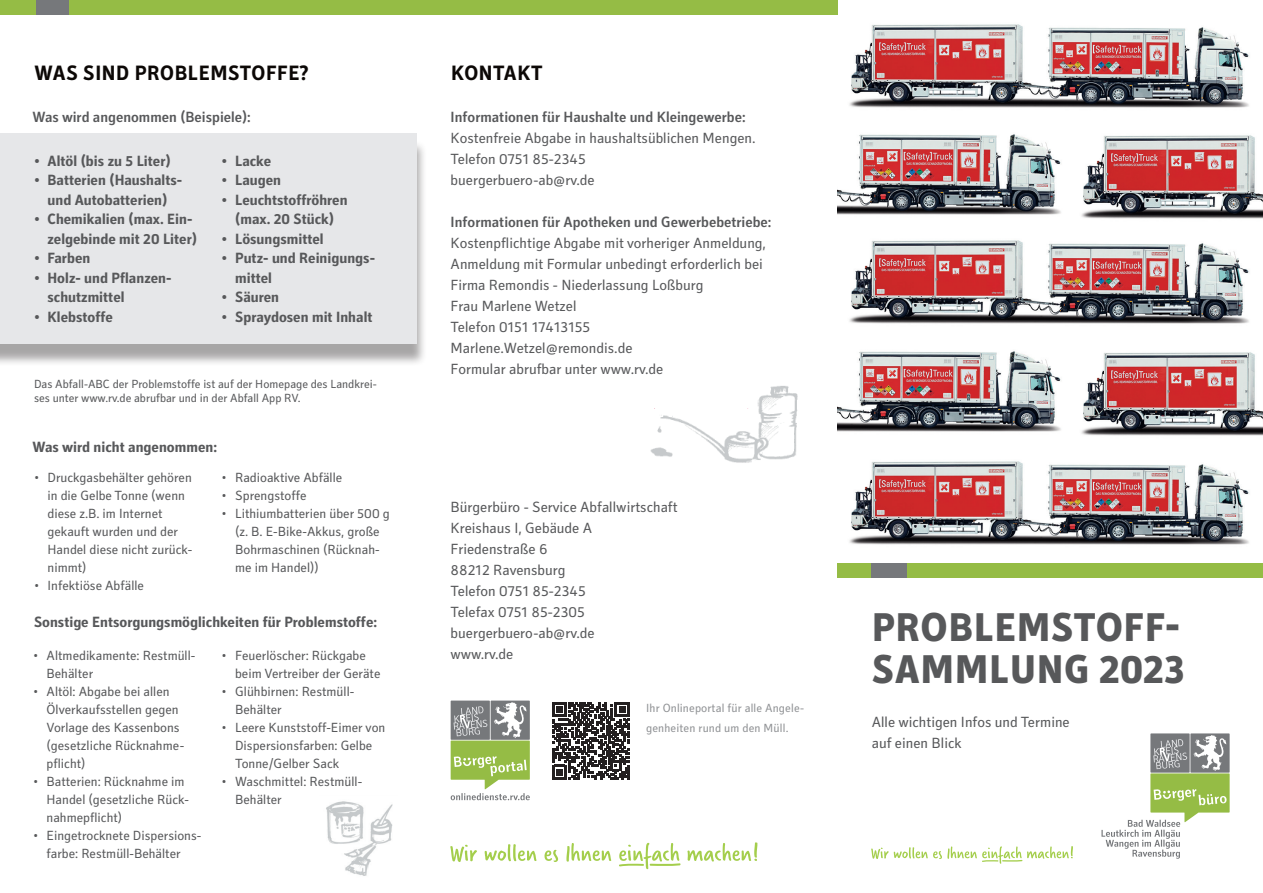
<style>
.page{position:relative;width:1263px;height:893px;background:#fff}
.page>*{position:absolute;margin:0;border:0;box-sizing:border-box;transform-origin:0 0}
.t1{font:800 40.5px/42px "Secca";letter-spacing:.03em;color:#57585a}
.t2{font:700 21px "Secca";letter-spacing:.03em;color:#0c0806}
.t3{font:15px/21px "Secca";color:#57585a}
.t4{font:700 15px/19.5px "Secca";color:#57585a}
.t5{font:500 15px "Secca";color:#57585a}
.t6{font:13.5px/18px "Secca";color:#57585a}
.t7{font:12px/14.4px "Secca";color:#57585a}
.t8{font:12px/19.5px "Secca";letter-spacing:.01em;color:#8f9194}
</style>
<div class="page">
<img style="left:326px;top:801px;width:67px;height:75px">
<div style="left:0;top:140px;width:427px;height:227px;background:#231f20;opacity:.4"></div>
<div style="left:0;top:134px;width:417px;height:210px;background:#e6e7e9"></div>
<div style="left:871px;top:563px;width:36px;height:14px;background:#76787b"></div>
<div style="left:907px;top:563px;width:356px;height:14px;background:#95bc45"></div>
<div style="left:838px;top:563px;width:33px;height:14px;background:#95bc45"></div>
<div style="left:32px;top:0;width:40px;height:15px;background:#76787b"></div>
<div style="left:69px;top:0;width:769px;height:15px;background:#95bc45"></div>
<div style="left:0;top:0;width:36px;height:15px;background:#95bc45"></div>
<div style="left:1150px;top:733px;width:39px;height:40px;background:#76787b"></div>
<div style="left:1190px;top:733px;width:39px;height:40px;background:#76787b"></div>
<svg style="left:1101px;top:735px;width:128px;height:124px"></svg>
<div style="left:451px;top:701px;width:39px;height:39px;background:#76787b"></div>
<div style="left:491px;top:701px;width:39px;height:39px;background:#76787b"></div>
<svg style="left:451px;top:702px;width:79px;height:98px"></svg>
<svg style="left:552px;top:702px;width:77px;height:77px"></svg>
<img style="left:650px;top:386px;width:148px;height:77px">
<svg style="left:450px;top:845px;width:27px;height:17px"></svg>
<svg style="left:485px;top:844px;width:51px;height:17px"></svg>
<svg style="left:544px;top:850px;width:14px;height:12px"></svg>
<svg style="left:566px;top:843px;width:45px;height:19px"></svg>
<svg style="left:687px;top:842px;width:70px;height:19px"></svg>
<svg style="left:619px;top:843px;width:62px;height:26px"></svg>
<svg style="left:871px;top:846px;width:202px;height:18px"></svg>
<img style="left:849px;top:24px;width:400px;height:84px">
<img style="left:849px;top:240px;width:400px;height:84px">
<img style="left:849px;top:461px;width:400px;height:84px">
<img style="left:1081px;top:135px;width:182px;height:84px">
<img style="left:1081px;top:352px;width:182px;height:84px">
<img style="left:838px;top:134px;width:223px;height:81px">
<img style="left:838px;top:351px;width:223px;height:81px">
<h2 class="t2" style="left:35px;top:60px;width:275px">WAS SIND PROBLEMSTOFFE?</h2>
<h2 class="t2" style="left:451px;top:60px;width:93px">KONTAKT</h2>
<p class="t5" style="left:32px;top:108px;width:220px">Was wird angenommen (Beispiele):</p>
<p class="t4" style="left:34px;top:151px;width:138px">• Altöl (bis zu 5 Liter)</p>
<p class="t4" style="left:34px;top:171px;width:150px;text-align:center">• Batterien (Haushalts&shy;und Autobatterien)</p>
<p class="t4" style="left:48px;top:210px;width:151px;text-indent:-14px">• Chemikalien (max. Ein&shy;zelgebinde mit 20 Liter)</p>
<p class="t4" style="left:34px;top:249px;width:58px">• Farben</p>
<p class="t4" style="left:48px;top:268px;width:125px;text-indent:-14px">• Holz- und Pflanzen&shy;schutzmittel</p>
<p class="t4" style="left:34px;top:307px;width:80px">• Klebstoffe</p>
<p class="t4" style="left:222px;top:151px;width:51px">• Lacke</p>
<p class="t4" style="left:222px;top:171px;width:61px">• Laugen</p>
<p class="t4" style="left:222px;top:190px;width:127px;text-align:center">• Leuchtstoffröhren (max. 20 Stück)</p>
<p class="t4" style="left:222px;top:229px;width:104px">• Lösungsmittel</p>
<p class="t4" style="left:235px;top:249px;width:141px;text-indent:-14px">• Putz- und Reinigungs&shy;mittel</p>
<p class="t4" style="left:222px;top:288px;width:59px">• Säuren</p>
<p class="t4" style="left:222px;top:307px;width:152px">• Spraydosen mit Inhalt</p>
<p class="t7" style="left:34px;top:377px;width:344px">Das Abfall-ABC der Problemstoffe ist auf der Homepage des Landkrei&shy;ses unter www.rv.de abrufbar und in der Abfall App RV.</p>
<p class="t4" style="left:32px;top:437px;width:186px">Was wird nicht angenommen:</p>
<p class="t6" style="left:48px;top:468px;width:146px;text-indent:-14px">• Druckgasbehälter gehören in die Gelbe Tonne (wenn diese z.B. im Internet gekauft wurden und der<br>Handel diese nicht zurück&shy;nimmt)</p>
<p class="t6" style="left:34px;top:576px;width:112px">• Infektiöse Abfälle</p>
<p class="t6" style="left:222px;top:468px;width:122px">• Radioaktive Abfälle</p>
<p class="t6" style="left:222px;top:486px;width:86px">• Sprengstoffe</p>
<p class="t6" style="left:235px;top:504px;width:156px;text-indent:-14px">• Lithiumbatterien über 500 g (z. B. E-Bike-Akkus, große<br>Bohrmaschinen (Rücknah&shy;me im Handel))</p>
<p class="t4" style="left:34px;top:613px;width:345px">Sonstige Entsorgungsmöglichkeiten für Problemstoffe:</p>
<p class="t5" style="left:451px;top:108px;width:296px">Informationen für Haushalte und Kleingewerbe:</p>
<p class="t3" style="left:451px;top:128px;width:306px">Kostenfreie Abgabe in haushaltsüblichen Mengen.<br>Telefon 0751 85-2345<br>buergerbuero-ab@rv.de</p>
<p class="t5" style="left:451px;top:213px;width:322px">Informationen für Apotheken und Gewerbebetriebe:</p>
<p class="t3" style="left:451px;top:233px;width:317px">Kostenpflichtige Abgabe mit vorheriger Anmeldung, Anmeldung mit Formular unbedingt erforderlich bei Firma Remondis - Niederlassung Loßburg<br>Frau Marlene Wetzel<br>Telefon 0151 17413155<br>Marlene.Wetzel@remondis.de<br>Formular abrufbar unter www.rv.de</p>
<p class="t3" style="left:451px;top:497px;width:228px">Bürgerbüro - Service Abfallwirtschaft<br>Kreishaus I, Gebäude A<br>Friedenstraße 6<br>88212 Ravensburg<br>Telefon 0751 85-2345<br>Telefax 0751 85-2305 buergerbuero-ab@rv.de</p>
<p class="t6" style="left:33px;top:647px;width:164px">• Altmedikamente: Restmüll-</p>
<p class="t3" style="left:451px;top:644px;width:64px">www.rv.de</p>
<p class="t6" style="left:47px;top:665px;width:48px">Behälter</p>
<p class="t6" style="left:47px;top:683px;width:139px;text-indent:-14px">• Altöl: Abgabe bei allen<br>Ölverkaufsstellen gegen<br>Vorlage des Kassenbons (gesetzliche Rücknahme&shy;pflicht)</p>
<p class="t6" style="left:47px;top:773px;width:144px;text-indent:-14px">• Batterien: Rücknahme im<br>Handel (gesetzliche Rück&shy;nahmepflicht)</p>
<p class="t6" style="left:33px;top:827px;width:170px;text-align:center">• Eingetrocknete Dispersions&shy;farbe: Restmüll-Behälter</p>
<p class="t6" style="left:235px;top:647px;width:147px;text-indent:-14px">• Feuerlöscher: Rückgabe beim Vertreiber der Geräte</p>
<p class="t6" style="left:235px;top:683px;width:121px;text-indent:-14px">• Glühbirnen: Restmüll-<br>Behälter</p>
<p class="t6" style="left:235px;top:719px;width:152px;text-indent:-14px">• Leere Kunststoff-Eimer von<br>Dispersionsfarben: Gelbe<br>Tonne/Gelber Sack</p>
<p class="t6" style="left:235px;top:773px;width:129px;text-indent:-14px">• Waschmittel: Restmüll-<br>Behälter</p>
<p class="t8" style="left:646px;top:699px;width:160px">Ihr Onlineportal für alle Angele&shy;genheiten rund um den Müll.</p>
<h1 class="t1" style="left:872px;top:607px;width:315px">PROBLEMSTOFF-<br>SAMMLUNG 2023</h1>
<p class="t3" style="left:872px;top:711px;width:199px">Alle wichtigen Infos und Termine auf einen Blick</p>
</div>
